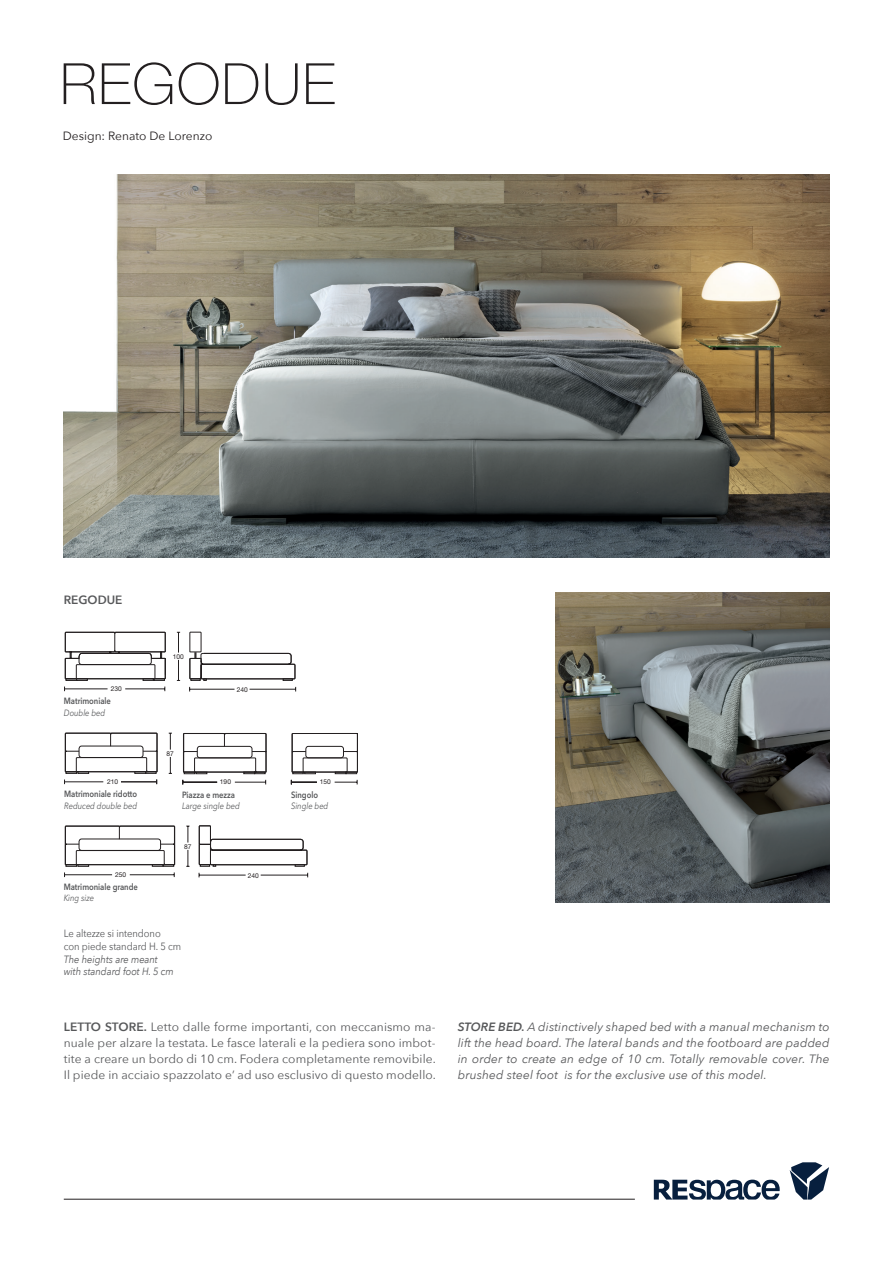
<style>
.page{position:relative;width:893px;height:1263px;background:#fff}
.page>*{position:absolute;margin:0;border:0;box-sizing:border-box;transform-origin:0 0}
.t1{font:100 57px "Helvetica Neue LT Std";letter-spacing:.02em;color:#231f20}
.t2{font:12px/15.8px "Avenir Next";letter-spacing:.01em;color:#57585a;text-align:justify}
.t3{font:italic 12px/15.8px "Avenir Next";letter-spacing:.01em;color:#57585a;text-align:justify}
.t4{font:12px "Avenir Next";color:#231f20}
.t5{font:600 12px "Avenir Next";color:#57585a}
.t6{font:10.5px/12.6px "Avenir Next";letter-spacing:-.005em;color:#57585a;scale:.9 1}
.t7{font:italic 10.5px/12.6px "Avenir Next";letter-spacing:-.005em;color:#57585a;scale:.9 1}
.t8{font:600 9px "Avenir Next";letter-spacing:-.005em;color:#57585a;scale:.85 1}
.t9{font:italic 9px "Avenir Next";letter-spacing:-.005em;color:#57585a;scale:.85 1}
.t10{font:6.6px "Helvetica Neue LT Std";color:#231f20}
.s1{font-weight:600}
</style>
<div class="page">
<svg style="left:790px;top:1162px;width:39px;height:37px"></svg>
<svg style="left:654px;top:1179px;width:126px;height:20px"></svg>
<hr style="left:64px;top:1199px;width:571px;height:1px;background:#231f20">
<hr style="left:64px;top:781px;width:39px;height:1px;background:#231f20">
<svg style="left:65px;top:732px;width:93px;height:41px"></svg>
<hr style="left:235px;top:782px;width:31px;height:1px;background:#231f20">
<hr style="left:121px;top:781px;width:36px;height:1px;background:#231f20">
<hr style="left:183px;top:782px;width:34px;height:1px;background:#231f20">
<svg style="left:183px;top:733px;width:84px;height:41px"></svg>
<svg style="left:291px;top:780px;width:26px;height:4px"></svg>
<svg style="left:335px;top:780px;width:23px;height:4px"></svg>
<svg style="left:292px;top:733px;width:66px;height:41px"></svg>
<svg style="left:64px;top:631px;width:232px;height:60px"></svg>
<svg style="left:169px;top:733px;width:3px;height:17px"></svg>
<svg style="left:169px;top:757px;width:3px;height:17px"></svg>
<hr style="left:261px;top:875px;width:47px;height:1px;background:#231f20">
<hr style="left:199px;top:875px;width:47px;height:1px;background:#231f20">
<hr style="left:130px;top:874px;width:44px;height:1px;background:#231f20">
<hr style="left:64px;top:874px;width:48px;height:1px;background:#231f20">
<svg style="left:65px;top:825px;width:110px;height:41px"></svg>
<svg style="left:199px;top:825px;width:109px;height:41px"></svg>
<svg style="left:186px;top:826px;width:4px;height:16px"></svg>
<svg style="left:186px;top:850px;width:4px;height:17px"></svg>
<img style="left:64px;top:174px;width:766px;height:383px">
<img style="left:555px;top:592px;width:275px;height:310px">
<h1 class="t1" style="left:60px;top:51px;width:277px">REGODUE</h1>
<p class="t4" style="left:63px;top:126px;width:151px">Design: Renato De Lorenzo</p>
<p class="t5" style="left:64px;top:590px;width:60px">REGODUE</p>
<p class="t10" style="left:173px;top:652px;width:13px">100</p>
<p class="t10" style="left:111px;top:685px;width:13px">230</p>
<p class="t10" style="left:237px;top:686px;width:13px">240</p>
<p class="t8" style="left:64px;top:693px;width:57px">Matrimoniale</p>
<p class="t9" style="left:64px;top:705px;width:50px">Double bed</p>
<p class="t10" style="left:167px;top:749px;width:9px">87</p>
<p class="t10" style="left:107px;top:778px;width:13px">210</p>
<p class="t10" style="left:220px;top:778px;width:13px">190</p>
<p class="t10" style="left:320px;top:778px;width:13px">150</p>
<p class="t8" style="left:64px;top:786px;width:87px">Matrimoniale ridotto</p>
<p class="t9" style="left:64px;top:798px;width:87px">Reduced double bed</p>
<p class="t8" style="left:182px;top:787px;width:64px">Piazza e mezza</p>
<p class="t9" style="left:182px;top:798px;width:69px">Large single bed</p>
<p class="t10" style="left:184px;top:842px;width:9px">87</p>
<p class="t10" style="left:115px;top:871px;width:13px">250</p>
<p class="t10" style="left:248px;top:871px;width:13px">240</p>
<p class="t8" style="left:64px;top:879px;width:89px">Matrimoniale grande</p>
<p class="t9" style="left:64px;top:891px;width:37px">King size</p>
<p class="t6" style="left:64px;top:927px;width:132px">Le altezze si intendono<br>con piede standard H. 5 cm</p>
<p class="t7" style="left:64px;top:952px;width:124px">The heights are meant with standard foot H. 5 cm</p>
<p class="t8" style="left:291px;top:787px;width:33px">Singolo</p>
<p class="t9" style="left:291px;top:798px;width:45px">Single bed</p>
<p class="t2" style="left:64px;top:1019px;width:374px"><span class="s1">LETTO STORE.</span> Letto dalle forme importanti, con meccanismo ma&shy;nuale per alzare la testata. Le fasce laterali e la pediera sono imbot&shy;tite a creare un bordo di 10 cm. Fodera completamente removibile.<br>Il piede in acciaio spazzolato e’ ad uso esclusivo di questo modello.</p>
<p class="t3" style="left:458px;top:1019px;width:373px"><span class="s1">STORE BED.</span> A distinctively shaped bed with a manual mechanism to lift the head board. The lateral bands and the footboard are padded in order to create an edge of 10 cm. Totally removable cover. The brushed steel foot is for the exclusive use of this model.</p>
</div>
